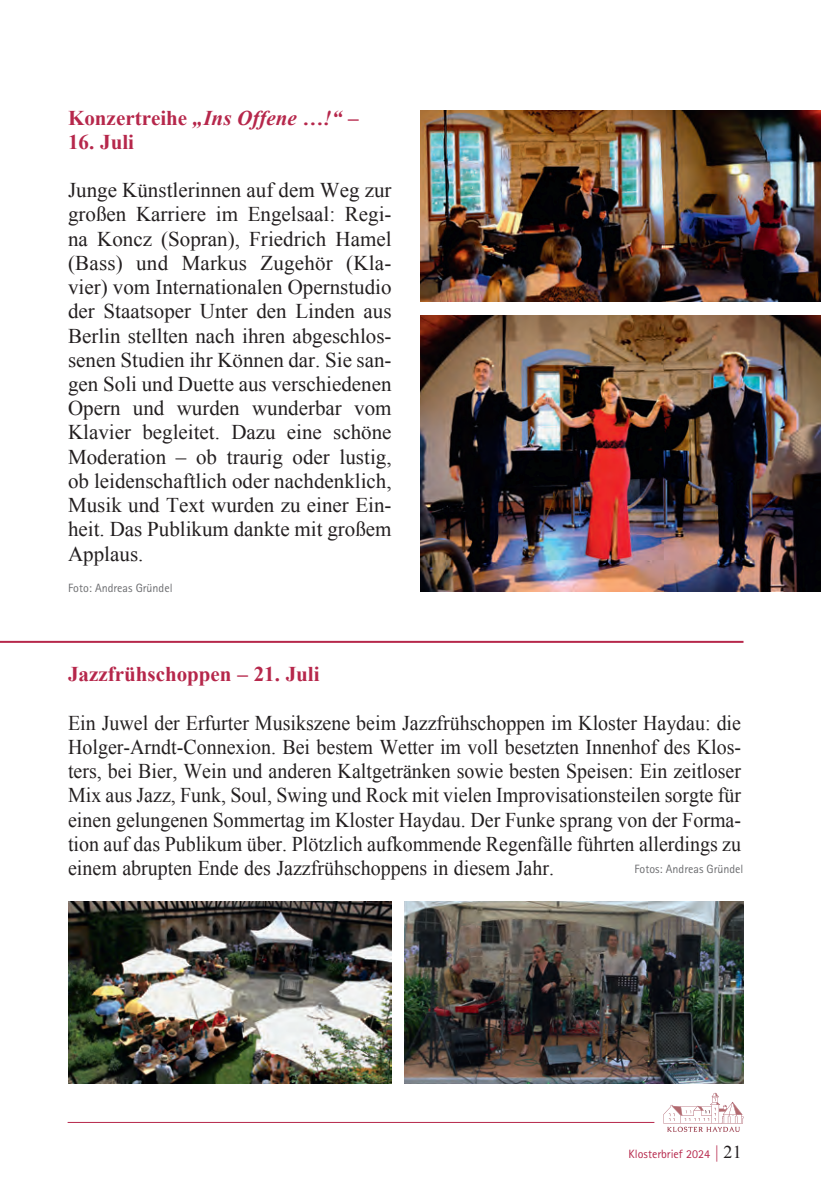
<style>
.page{position:relative;width:840px;height:1191px;background:#fff}
.page>*{position:absolute;margin:0;border:0;box-sizing:border-box;transform-origin:0 0}
.Grundtext_10_12_105{font:21px/24.2px "Times New Roman";color:#231f20;text-align:justify}
.Grundtext_10_12_105-2{font:21px/24.2px "Times New Roman";color:#231f20;text-align:justify;scale:.95 1}
.Grundtext_10_12_105-3{font:700 21px "Times New Roman";color:#b6274b}
.t1{font:12px "Rotis Sans Serif Pro";color:#6c6d70}
.t2{font:12px "Rotis Sans Serif Pro";color:#b6274b}
.s1{font-style:italic}
.s2{font-family:"Times New Roman";font-size:18px}
.s3{font-family:"Times New Roman";font-size:18px;color:#231f20}
</style>
<div class="page">
<hr style="left:68px;top:1122px;width:586px;height:1px;background:#b6274b">
<svg style="left:663px;top:1092px;width:80px;height:40px"></svg>
<img style="left:68px;top:902px;width:323px;height:181px">
<img style="left:420px;top:316px;width:400px;height:275px">
<img style="left:404px;top:902px;width:339px;height:181px">
<img style="left:420px;top:111px;width:400px;height:190px">
<hr style="left:0;top:641px;width:743px;height:2px;background:#b6274b">
<p class="Grundtext_10_12_105-3" style="left:68px;top:103px;width:292px">Konzertreihe <span class="s1">„Ins Offene …!“</span> –</p>
<p class="Grundtext_10_12_105-3" style="left:68px;top:127px;width:67px">16. Juli</p>
<p class="Grundtext_10_12_105" style="left:68px;top:178px;width:325px">Junge Künstlerinnen auf dem Weg zur großen Karriere im Engelsaal: Regi&shy;na Koncz (Sopran), Friedrich Hamel (Bass) und Markus Zugehör (Kla&shy;vier) vom Internationalen Opernstudio der Staatsoper Unter den Linden aus Berlin stellten nach ihren abgeschlos&shy;senen Studien ihr Können dar. Sie san&shy;gen Soli und Duette aus verschiedenen Opern und wurden wunderbar vom Klavier begleitet. Dazu eine schöne Moderation – ob traurig oder lustig, ob leidenschaftlich oder nachdenklich, Musik und Text wurden zu einer Ein&shy;heit. Das Publikum dankte mit großem Applaus.</p>
<p class="t1" style="left:68px;top:581px;width:106px">Foto: Andreas Gründel</p>
<p class="Grundtext_10_12_105-3" style="left:68px;top:659px;width:253px">Jazzfrühschoppen – 21. Juli</p>
<p class="Grundtext_10_12_105-2" style="left:68px;top:710px;width:709px">Ein Juwel der Erfurter Musikszene beim Jazzfrühschoppen im Kloster Haydau: die Holger-Arndt-Connexion. Bei bestem Wetter im voll besetzten Innenhof des Klos&shy;ters, bei Bier, Wein und anderen Kaltgetränken sowie besten Speisen: Ein zeitloser Mix aus Jazz, Funk, Soul, Swing und Rock mit vielen Improvisationsteilen sorgte für einen gelungenen Sommertag im Kloster Haydau. Der Funke sprang von der Forma&shy;tion auf das Publikum über. Plötzlich aufkommende Regenfälle führten allerdings zu einem abrupten Ende des Jazzfrühschoppens in diesem Jahr.</p>
<p class="t1" style="left:634px;top:862px;width:110px">Fotos: Andreas Gründel</p>
<p class="t2" style="left:628px;top:1147px;width:114px">Klosterbrief 2024 <span class="s2">|</span> <span class="s3">21</span></p>
</div>
